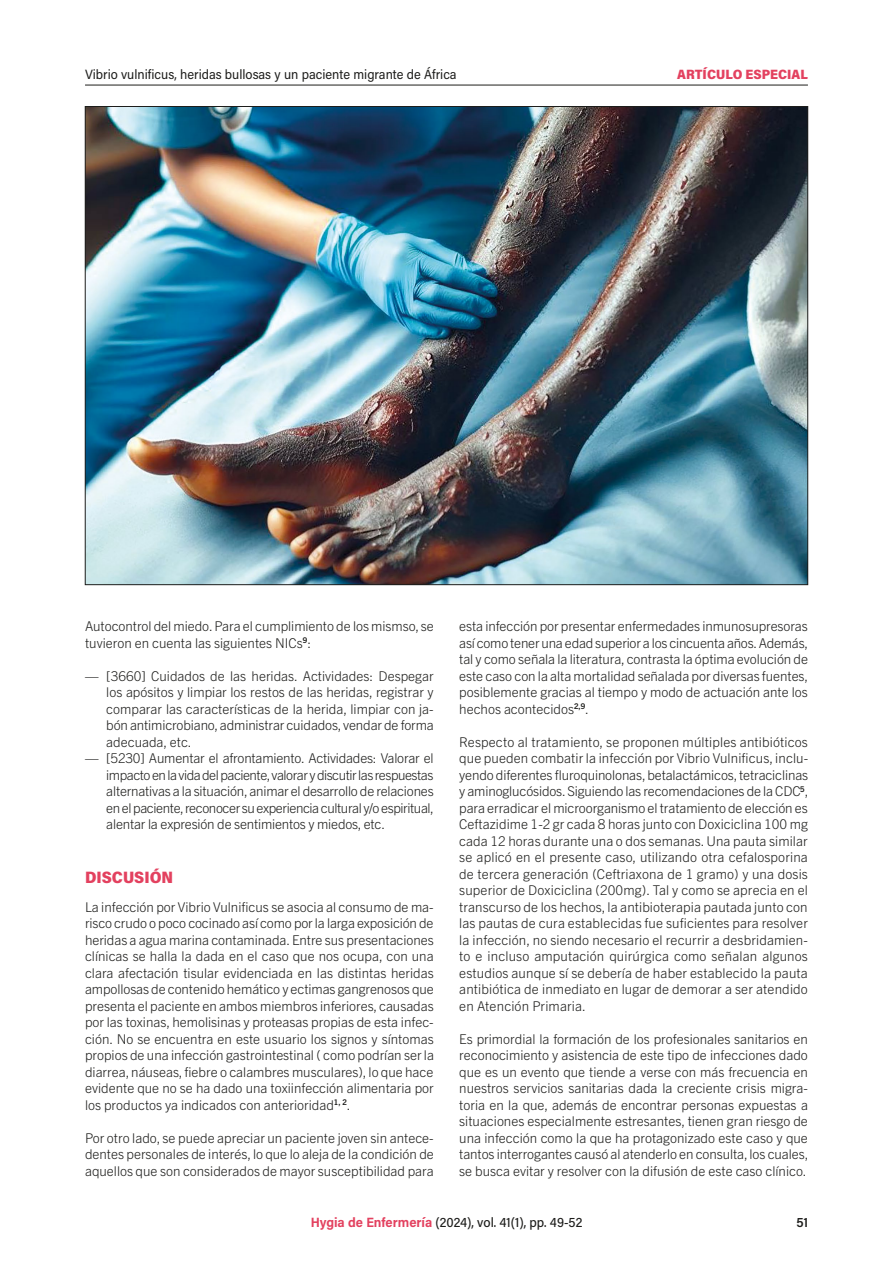
<style>
.page{position:relative;width:893px;height:1263px;background:#fff}
.page>*{position:absolute;margin:0;border:0;box-sizing:border-box;transform-origin:0 0}
.t1{font:900 16.5px "Acumin Pro Semi Cond";color:#e3415f}
.t2{font:300 13.5px/16.5px "Trade Gothic Next LT Pro";color:#1d1d1b;text-align:justify}
.t3{font:13.5px "Acumin Pro Semi Cond";color:#1d1d1b}
.t4{font:500 13.5px "Acumin Pro Semi Cond";color:#1d1d1b}
.t5{font:900 13.5px "Acumin Pro Semi Cond";letter-spacing:.005em;color:#e3415f}
.t6{font:600 13.5px "Acumin Pro Semi Cond";color:#1d1d1b}
.s1{font-weight:700;color:#e3415f}
</style>
<div class="page">
<hr style="left:85px;top:85px;width:723px;height:1px;background:#1d1d1b">
<img style="left:87px;top:108px;width:719px;height:475px">
<p class="t3" style="left:85px;top:65px;width:373px">Vibrio vulnificus, heridas bullosas y un paciente migrante de África</p>
<p class="t5" style="left:677px;top:65px;width:132px">ARTÍCULO ESPECIAL</p>
<p class="t2" style="left:85px;top:617px;width:350px">Autocontrol del miedo. Para el cumplimiento de los mismso, se tuvieron en cuenta las siguientes NICs<sup>9</sup>:</p>
<p class="t2" style="left:106px;top:667px;width:329px;text-indent:-21px">— [3660] Cuidados de las heridas. Actividades: Despegar los apósitos y limpiar los restos de las heridas, registrar y comparar las características de la herida, limpiar con ja&shy;bón antimicrobiano, administrar cuidados, vendar de forma adecuada, etc.</p>
<p class="t2" style="left:106px;top:749px;width:329px;text-indent:-21px">— [5230] Aumentar el afrontamiento. Actividades: Valorar el impacto en la vida del paciente, valorar y discutir las respuestas alternativas a la situación, animar el desarrollo de relaciones en el paciente, reconocer su experiencia cultural y/o espiritual, alentar la expresión de sentimientos y miedos, etc.</p>
<p class="t1" style="left:85px;top:866px;width:90px">DISCUSIÓN</p>
<p class="t2" style="left:85px;top:898px;width:350px">La infección por Vibrio Vulnificus se asocia al consumo de ma&shy;risco crudo o poco cocinado así como por la larga exposición de heridas a agua marina contaminada. Entre sus presentaciones clínicas se halla la dada en el caso que nos ocupa, con una clara afectación tisular evidenciada en las distintas heridas ampollosas de contenido hemático y ectimas gangrenosos que presenta el paciente en ambos miembros inferiores, causadas por las toxinas, hemolisinas y proteasas propias de esta infec&shy;ción. No se encuentra en este usuario los signos y síntomas propios de una infección gastrointestinal ( como podrían ser la diarrea, náuseas, fiebre o calambres musculares), lo que hace evidente que no se ha dado una toxiinfección alimentaria por los productos ya indicados con anterioridad<sup>1,</sup> <sup>2</sup>.</p>
<p class="t2" style="left:85px;top:1129px;width:350px">Por otro lado, se puede apreciar un paciente joven sin antece&shy;dentes personales de interés, lo que lo aleja de la condición de aquellos que son considerados de mayor susceptibilidad para</p>
<p class="t2" style="left:459px;top:617px;width:351px">esta infección por presentar enfermedades inmunosupresoras así como tener una edad superior a los cincuenta años. Además, tal y como señala la literatura, contrasta la óptima evolución de este caso con la alta mortalidad señalada por diversas fuentes, posiblemente gracias al tiempo y modo de actuación ante los hechos acontecidos<sup>2,9</sup>.</p>
<p class="t2" style="left:459px;top:733px;width:351px">Respecto al tratamiento, se proponen múltiples antibióticos que pueden combatir la infección por Vibrio Vulnificus, inclu&shy;yendo diferentes fluroquinolonas, betalactámicos, tetraciclinas y aminoglucósidos. Siguiendo las recomendaciones de la CDC<sup>5</sup>, para erradicar el microorganismo el tratamiento de elección es Ceftazidime 1-2 gr cada 8 horas junto con Doxiciclina 100 mg cada 12 horas durante una o dos semanas. Una pauta similar se aplicó en el presente caso, utilizando otra cefalosporina de tercera generación (Ceftriaxona de 1 gramo) y una dosis superior de Doxiciclina (200mg). Tal y como se aprecia en el transcurso de los hechos, la antibioterapia pautada junto con las pautas de cura establecidas fue suficientes para resolver la infección, no siendo necesario el recurrir a desbridamien&shy;to e incluso amputación quirúrgica como señalan algunos estudios aunque sí se debería de haber establecido la pauta antibiótica de inmediato en lugar de demorar a ser atendido en Atención Primaria.</p>
<p class="t2" style="left:459px;top:1030px;width:351px">Es primordial la formación de los profesionales sanitarios en reconocimiento y asistencia de este tipo de infecciones dado que es un evento que tiende a verse con más frecuencia en nuestros servicios sanitarias dada la creciente crisis migra&shy;toria en la que, además de encontrar personas expuestas a situaciones especialmente estresantes, tienen gran riesgo de una infección como la que ha protagonizado este caso y que tantos interrogantes causó al atenderlo en consulta, los cuales, se busca evitar y resolver con la difusión de este caso clínico.</p>
<p class="t4" style="left:311px;top:1213px;width:273px"><span class="s1">Hygia de Enfermería</span> (2024), vol. 41(1), pp. 49-52</p>
<p class="t6" style="left:796px;top:1213px;width:13px">51</p>
</div>
